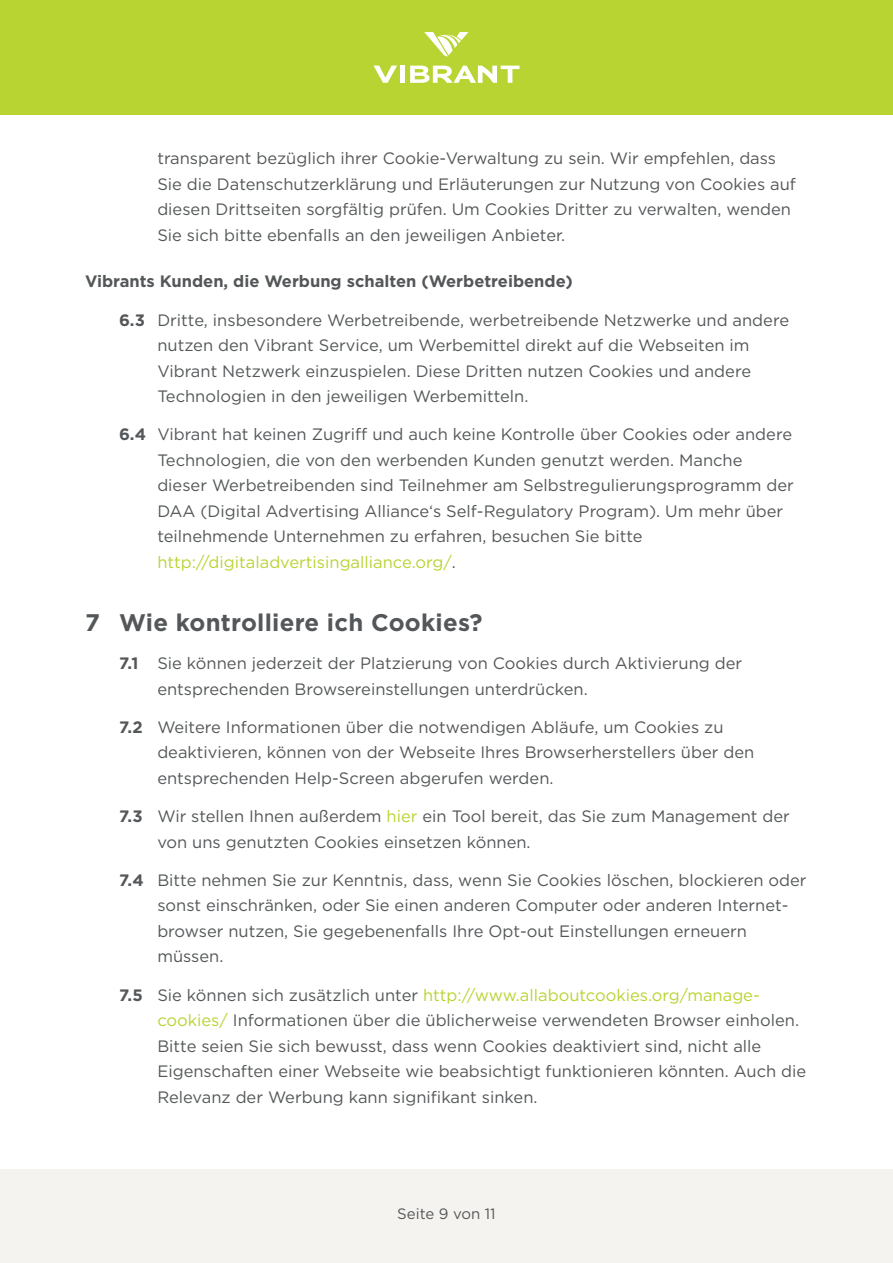
<style>
.page{position:relative;width:893px;height:1263px;background:#fff}
.page>*{position:absolute;margin:0;border:0;box-sizing:border-box;transform-origin:0 0}
.t1{font:700 24px "Gotham";letter-spacing:.01em;color:#545759}
.t2{font:16.5px/25.5px "Gotham";color:#545759}
.copy_standard{font:700 16.5px "Gotham";color:#545759}
.t3{font:15px "Gotham";color:#545759}
.s1{font-weight:700}
.s2{color:#b8d432}
</style>
<div class="page">
<div style="left:0;top:1169px;width:893px;height:94px;background:#f5f3ef"></div>
<div style="left:0;top:0;width:893px;height:115px;background:#b8d432"></div>
<svg style="left:373px;top:66px;width:24px;height:17px"></svg>
<div style="left:400px;top:66px;width:5px;height:17px;background:#fff"></div>
<svg style="left:410px;top:66px;width:109px;height:17px"></svg>
<svg style="left:424px;top:32px;width:44px;height:24px"></svg>
<p class="t2" style="left:157px;top:145px;width:640px">transparent bezüglich ihrer Cookie-Verwaltung zu sein. Wir empfehlen, dass Sie die Datenschutzerklärung und Erläuterungen zur Nutzung von Cookies auf diesen Drittseiten sorgfältig prüfen. Um Cookies Dritter zu verwalten, wenden Sie sich bitte ebenfalls an den jeweiligen Anbieter.</p>
<p class="copy_standard" style="left:85px;top:271px;width:489px">Vibrants Kunden, die Werbung schalten (Werbetreibende)</p>
<p class="t2" style="left:157px;top:307px;width:633px;text-indent:-38px"><span class="s1">6.3</span> Dritte, insbesondere Werbetreibende, werbetreibende Netzwerke und andere nutzen den Vibrant Service, um Werbemittel direkt auf die Webseiten im Vibrant Netzwerk einzuspielen. Diese Dritten nutzen Cookies und andere Technologien in den jeweiligen Werbemitteln.</p>
<p class="t2" style="left:157px;top:421px;width:638px;text-indent:-38px"><span class="s1">6.4</span> Vibrant hat keinen Zugriff und auch keine Kontrolle über Cookies oder andere Technologien, die von den werbenden Kunden genutzt werden. Manche dieser Werbetreibenden sind Teilnehmer am Selbstregulierungsprogramm der DAA (Digital Advertising Alliance‘s Self-Regulatory Program). Um mehr über teilnehmende Unternehmen zu erfahren, besuchen Sie bitte <span class="s2">http://digitaladvertisingalliance.org/</span>.</p>
<p class="t1" style="left:85px;top:606px;width:399px">7 Wie kontrolliere ich Cookies?</p>
<p class="t2" style="left:157px;top:650px;width:586px;text-indent:-38px"><span class="s1">7.1</span> Sie können jederzeit der Platzierung von Cookies durch Aktivierung der entsprechenden Browsereinstellungen unterdrücken.</p>
<p class="t2" style="left:157px;top:714px;width:598px;text-indent:-38px"><span class="s1">7.2</span> Weitere Informationen über die notwendigen Abläufe, um Cookies zu deaktivieren, können von der Webseite Ihres Browserherstellers über den entsprechenden Help-Screen abgerufen werden.</p>
<p class="t2" style="left:157px;top:803px;width:634px;text-indent:-38px"><span class="s1">7.3</span> Wir stellen Ihnen außerdem <span class="s2">hier</span> ein Tool bereit, das Sie zum Management der von uns genutzten Cookies einsetzen können.</p>
<p class="t2" style="left:157px;top:867px;width:651px;text-indent:-38px"><span class="s1">7.4</span> Bitte nehmen Sie zur Kenntnis, dass, wenn Sie Cookies löschen, blockieren oder sonst einschränken, oder Sie einen anderen Computer oder anderen Internet&shy;browser nutzen, Sie gegebenenfalls Ihre Opt-out Einstellungen erneuern müssen.</p>
<p class="t2" style="left:157px;top:982px;width:650px;text-indent:-38px"><span class="s1">7.5</span> Sie können sich zusätzlich unter <span class="s2">http://www.allaboutcookies.org/manage&shy;cookies/</span> Informationen über die üblicherweise verwendeten Browser einholen.<br>Bitte seien Sie sich bewusst, dass wenn Cookies deaktiviert sind, nicht alle Eigenschaften einer Webseite wie beabsichtigt funktionieren könnten. Auch die Relevanz der Werbung kann signifikant sinken.</p>
<p class="t3" style="left:397px;top:1204px;width:100px">Seite 9 von 11</p>
</div>
